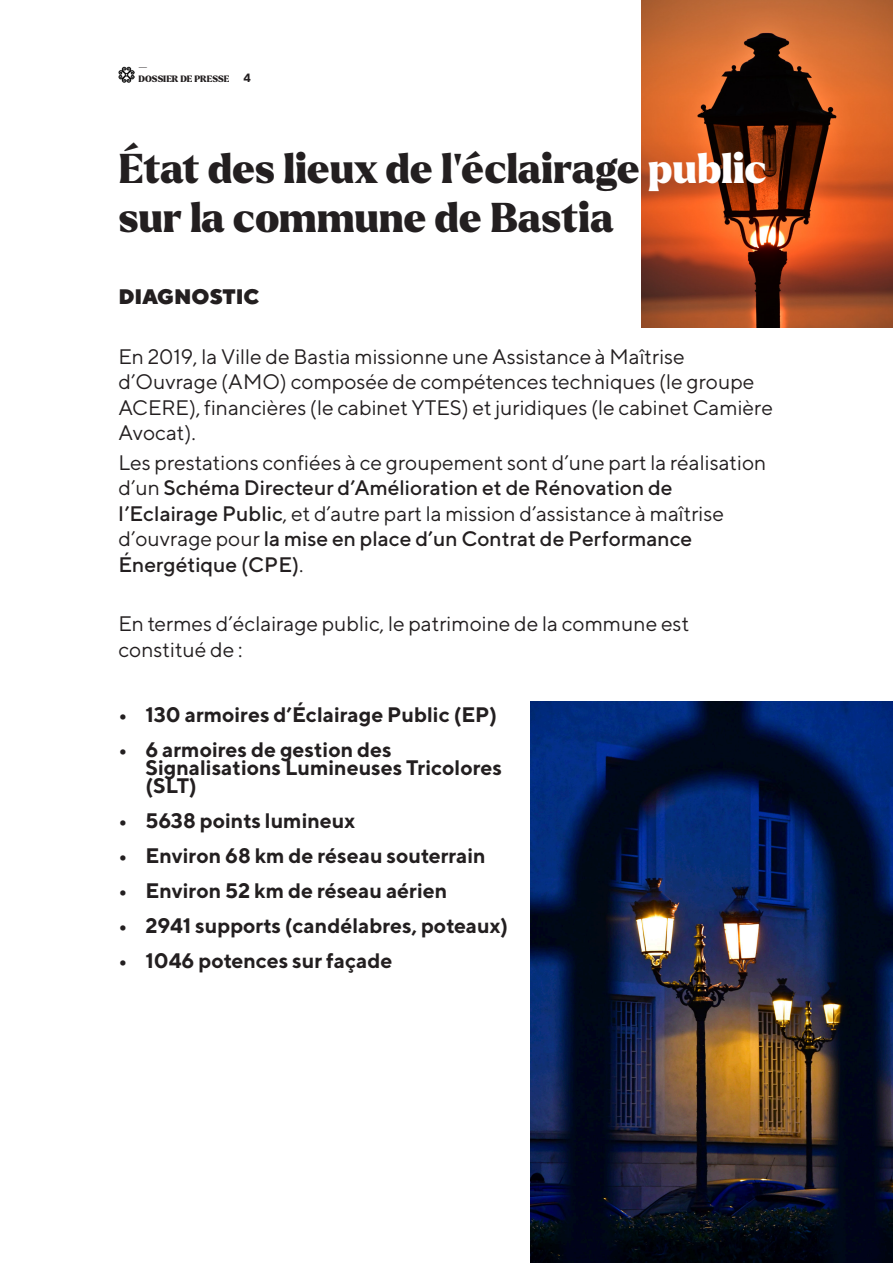
<style>
.page{position:relative;width:893px;height:1263px;background:#fff}
.page>*{position:absolute;margin:0;border:0;box-sizing:border-box;transform-origin:0 0}
.Titre{font:900 40.5px/48.6px "Larken";color:#231f20}
.TXT_Puces{font:21px/25.5px "TT Norms";color:#231f20}
.t1{font:700 21px/18px "TT Norms";color:#231f20}
.TXT_Puces-2{font:900 21px "TT Norms";color:#231f20}
.t2{font:900 9px/12px "Larken";color:#231f20}
.s1{font-family:"TT Norms";font-weight:700;font-size:12px}
.s2{color:#fff}
.s3{font-weight:500}
</style>
<div class="page">
<img style="left:530px;top:702px;width:363px;height:560px">
<img style="left:642px;top:0;width:251px;height:328px">
<img style="left:119px;top:66px;width:15px;height:16px">
<p class="t2" style="left:139px;top:61px;width:114px">—<br>DOSSIER DE PRESSE <span class="s1">4</span></p>
<p class="Titre" style="left:118px;top:146px;width:650px">État des lieux de l’éclairage <span class="s2">public </span>sur la commune de Bastia</p>
<p class="TXT_Puces-2" style="left:118px;top:283px;width:142px">DIAGNOSTIC</p>
<p class="TXT_Puces" style="left:118px;top:343px;width:656px">En 2019, la Ville de Bastia missionne une Assistance à Maîtrise d’Ouvrage (AMO) composée de compétences techniques (le groupe ACERE), financières (le cabinet YTES) et juridiques (le cabinet Camière Avocat).</p>
<p class="TXT_Puces" style="left:118px;top:449px;width:649px">Les prestations confiées à ce groupement sont d’une part la réalisation d’un <span class="s3">Schéma Directeur d’Amélioration et de Rénovation de l’Eclairage Public</span>, et d’autre part la mission d’assistance à maîtrise d’ouvrage pour <span class="s3">la mise en place d’un Contrat de Performance Énergétique (CPE)</span>.</p>
<p class="TXT_Puces" style="left:118px;top:611px;width:572px">En termes d’éclairage public, le patrimoine de la commune est constitué de :</p>
<p class="t1" style="left:118px;top:705px;width:380px">• 130 armoires d’Éclairage Public (EP)</p>
<p class="t1" style="left:145px;top:740px;width:358px;text-indent:-27px">• 6 armoires de gestion des<br>Signalisations Lumineuses Tricolores (SLT)</p>
<p class="t1" style="left:118px;top:811px;width:238px">• 5638 points lumineux</p>
<p class="t1" style="left:118px;top:846px;width:369px">• Environ 68 km de réseau souterrain</p>
<p class="t1" style="left:118px;top:881px;width:330px">• Environ 52 km de réseau aérien</p>
<p class="t1" style="left:118px;top:916px;width:391px">• 2941 supports (candélabres, poteaux)</p>
<p class="t1" style="left:118px;top:951px;width:275px">• 1046 potences sur façade</p>
</div>
